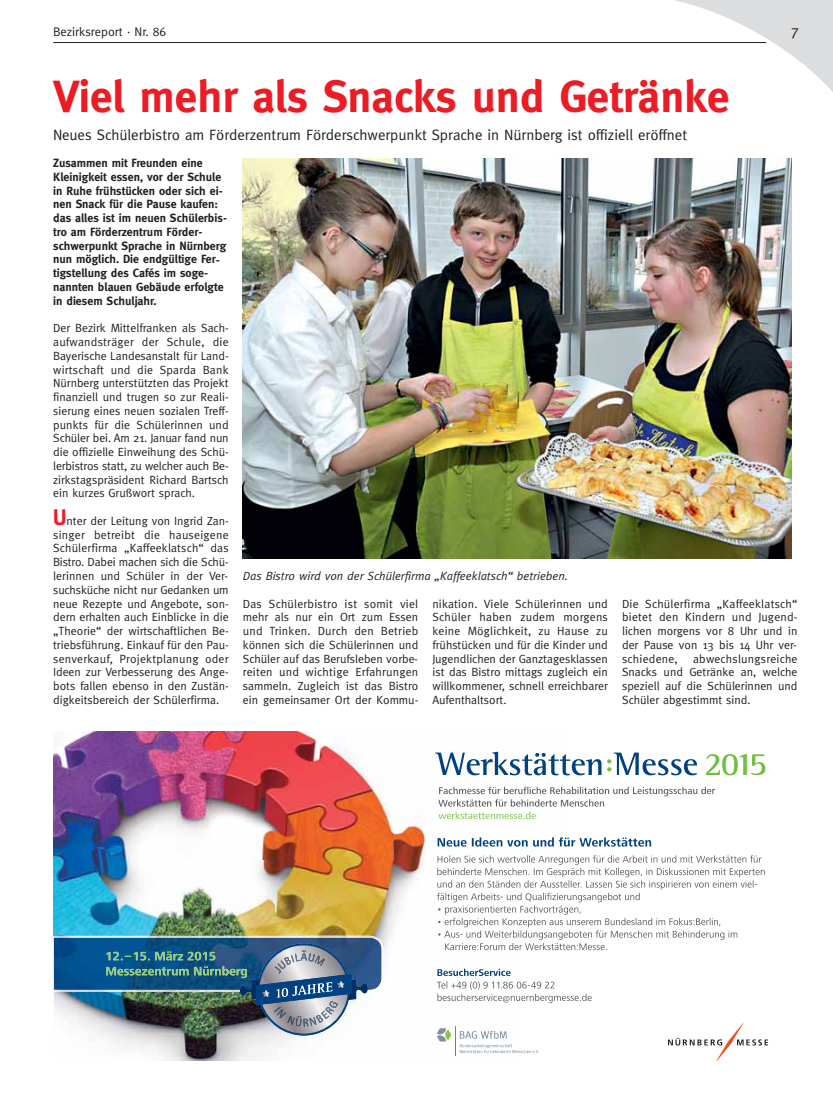
<style>
.page{position:relative;width:833px;height:1117px;background:#fff}
.page>*{position:absolute;margin:0;border:0;box-sizing:border-box;transform-origin:0 0}
.t1{font:700 45px "Meta";color:#ed1c24}
.t2{font:15px "Meta";color:#231f20}
.t3{font:15px "Meta Caps";color:#231f20}
.t4{font:12.5px "Meta";color:#231f20}
.t5{font:11.88px/13.8px "Meta";color:#231f20;text-align:justify}
.t6{font:700 11.88px/13.8px "Meta";color:#231f20}
.t7{font:italic 11.88px "Meta";color:#231f20}
.s1{font-weight:700;font-size:22.5px;color:#ed1c24}
</style>
<div class="page">
<svg style="left:648px;top:0;width:185px;height:92px"></svg>
<hr style="left:53px;top:42px;width:713px;height:1px;background:#231f20">
<img style="left:243px;top:158px;width:548px;height:400px">
<img style="left:54px;top:731px;width:681px;height:129px">
<img style="left:54px;top:860px;width:255px;height:75px">
<img style="left:309px;top:860px;width:128px;height:87px">
<img style="left:367px;top:947px;width:198px;height:109px">
<img style="left:54px;top:991px;width:255px;height:68px">
<img style="left:54px;top:935px;width:329px;height:56px">
<img style="left:106px;top:943px;width:261px;height:92px">
<svg style="left:437px;top:837px;width:214px;height:9px"></svg>
<svg style="left:437px;top:855px;width:327px;height:94px"></svg>
<svg style="left:437px;top:968px;width:154px;height:34px"></svg>
<svg style="left:437px;top:1025px;width:101px;height:29px"></svg>
<svg style="left:668px;top:1023px;width:100px;height:36px"></svg>
<svg style="left:435px;top:751px;width:262px;height:24px"></svg>
<svg style="left:706px;top:753px;width:14px;height:21px"></svg>
<svg style="left:739px;top:754px;width:26px;height:21px"></svg>
<svg style="left:722px;top:753px;width:15px;height:22px"></svg>
<div style="left:725px;top:755px;width:9px;height:18px;background:#fff;border-radius:50%"></div>
<svg style="left:438px;top:786px;width:277px;height:33px"></svg>
<p class="t4" style="left:53px;top:27px;width:114px">Bezirksreport · Nr. 86</p>
<p class="t3" style="left:790px;top:24px;width:10px">7</p>
<h1 class="t1" style="left:53px;top:74px;width:678px">Viel mehr als Snacks und Getränke</h1>
<p class="t2" style="left:53px;top:129px;width:635px">Neues Schülerbistro am Förderzentrum Förderschwerpunkt Sprache in Nürnberg ist offiziell eröffnet</p>
<p class="t6" style="left:53px;top:157px;width:175px">Zusammen mit Freunden eine<br>Kleinigkeit essen, vor der Schule in Ruhe frühstücken oder sich ei&shy;nen Snack für die Pause kaufen: das alles ist im neuen Schülerbis&shy;tro am Förderzentrum Förder&shy;schwerpunkt Sprache in Nürnberg nun möglich. Die endgültige Fer&shy;tigstellung des Cafés im soge&shy;nannten blauen Gebäude erfolgte in diesem Schuljahr.</p>
<p class="t5" style="left:53px;top:322px;width:177px">Der Bezirk Mittelfranken als Sach&shy;aufwandsträger der Schule, die Bayerische Landesanstalt für Land&shy;wirtschaft und die Sparda Bank Nürnberg unterstützten das Projekt finanziell und trugen so zur Reali&shy;sierung eines neuen sozialen Treff&shy;punkts für die Schülerinnen und Schüler bei. Am 21. Januar fand nun die offizielle Einweihung des Schü&shy;lerbistros statt, zu welcher auch Be&shy;zirkstagspräsident Richard Bartsch ein kurzes Grußwort sprach.</p>
<p class="t5" style="left:53px;top:515px;width:177px"><span class="s1">U</span>nter der Leitung von Ingrid Zan&shy;singer betreibt die hauseigene Schülerfirma „Kaffeeklatsch“ das Bistro. Dabei machen sich die Schü&shy;lerinnen und Schüler in der Ver&shy;suchsküche nicht nur Gedanken um neue Rezepte und Angebote, son&shy;dern erhalten auch Einblicke in die „Theorie“ der wirtschaftlichen Be&shy;triebsführung. Einkauf für den Pau&shy;senverkauf, Projektplanung oder Ideen zur Verbesserung des Ange&shy;bots fallen ebenso in den Zustän&shy;digkeitsbereich der Schülerfirma.</p>
<p class="t7" style="left:243px;top:571px;width:327px">Das Bistro wird von der Schülerfirma „Kaffeeklatsch“ betrieben.</p>
<p class="t5" style="left:243px;top:597px;width:177px">Das Schülerbistro ist somit viel mehr als nur ein Ort zum Essen und Trinken. Durch den Betrieb können sich die Schülerinnen und Schüler auf das Berufsleben vorbe&shy;reiten und wichtige Erfahrungen sammeln. Zugleich ist das Bistro ein gemeinsamer Ort der Kommu-</p>
<p class="t5" style="left:432px;top:597px;width:177px">nikation. Viele Schülerinnen und Schüler haben zudem morgens keine Möglichkeit, zu Hause zu frühstücken und für die Kinder und Jugendlichen der Ganztages klassen ist das Bistro mittags zugleich ein willkommener, schnell erreichbarer Aufenthaltsort.</p>
<p class="t5" style="left:622px;top:597px;width:177px">Die Schülerfirma „Kaffeeklatsch“ bietet den Kindern und Jugend&shy;lichen morgens vor 8 Uhr und in der Pause von 13 bis 14 Uhr ver&shy;schiedene,</p>
<p class="t5" style="left:622px;top:652px;width:177px;text-indent:71px">abwechslungsreiche Snacks und Getränke an, welche speziell auf die Schülerinnen und Schüler abgestimmt sind.</p>
</div>
